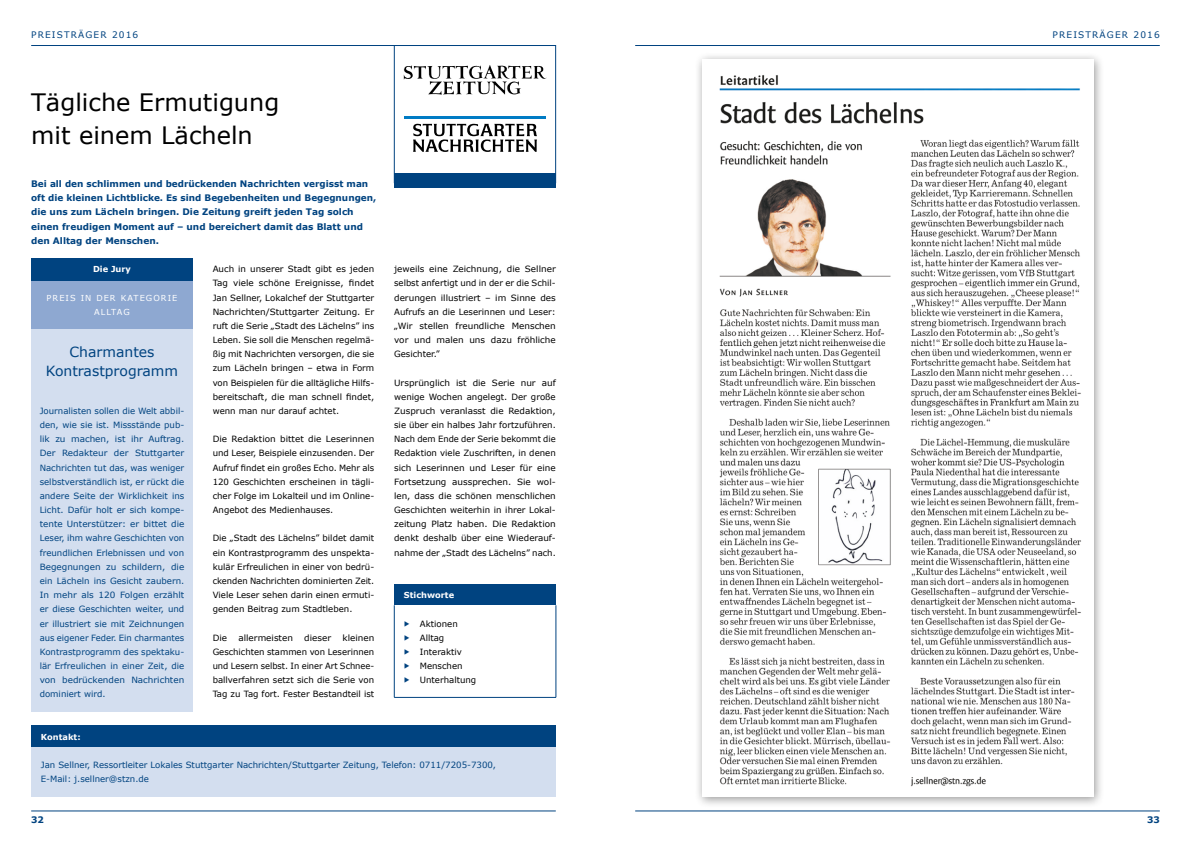
<style>
.page{position:relative;width:1191px;height:842px;background:#fff}
.page>*{position:absolute;margin:0;border:0;box-sizing:border-box;transform-origin:0 0}
.t1{font:24px/33px "Verdana";color:#000}
.t2{font:14px/19px "Verdana";color:#004380;text-align:center}
.t3{font:700 9px/14.2px "Verdana";color:#004380}
.t4{font:9px "Verdana";letter-spacing:.125em;color:#004380}
.t5{font:8.6px/14.2px "Verdana";color:#000;text-align:justify}
.t6{font:8.6px/14.2px "Verdana";color:#004380}
.t7{font:700 8.2px "Verdana";color:#fff}
.t8{font:8.2px/14.2px "Verdana";letter-spacing:.125em;color:#fff}
</style>
<div class="page">
<hr style="left:31px;top:45px;width:525px;height:1px;background:#004380">
<hr style="left:635px;top:45px;width:524px;height:1px;background:#004380">
<hr style="left:31px;top:811px;width:525px;height:1px;background:#004380">
<hr style="left:635px;top:811px;width:524px;height:1px;background:#004380">
<div style="left:31px;top:726px;width:524px;height:21px;background:#004380"></div>
<div style="left:31px;top:747px;width:524px;height:50px;background:#d3deef"></div>
<div style="left:31px;top:275px;width:162px;height:436px;background:#d3deef"></div>
<div style="left:31px;top:275px;width:162px;height:54px;background:#8ea8d1"></div>
<div style="left:31px;top:258px;width:162px;height:22px;background:#004380"></div>
<div style="left:694px;top:52px;width:410px;height:756px;background:#000;opacity:.4"></div>
<div style="left:702px;top:60px;width:391px;height:737px;background:#fff"></div>
<img style="left:719px;top:75px;width:362px;height:712px">
<div style="left:394px;top:584px;width:162px;height:21px;background:#004380"></div>
<hr style="left:394px;top:605px;width:1px;height:92px;background:#004380">
<hr style="left:556px;top:605px;width:1px;height:92px;background:#004380">
<hr style="left:394px;top:697px;width:162px;height:1px;background:#004380">
<div style="left:394px;top:173px;width:162px;height:14px;background:#004380"></div>
<svg style="left:403px;top:65px;width:143px;height:30px"></svg>
<div style="left:394px;top:45px;width:162px;height:138px;border:1px solid #004380"></div>
<svg style="left:413px;top:124px;width:124px;height:28px"></svg>
<hr style="left:404px;top:116px;width:142px;height:2px;background:#007bc4">
<p class="t4" style="left:31px;top:29px;width:109px">Preisträger 2016</p>
<p class="t4" style="left:1052px;top:29px;width:109px">Preisträger 2016</p>
<h1 class="t1" style="left:31px;top:85px;width:250px">Tägliche Ermutigung mit einem Lächeln</h1>
<p class="t3" style="left:31px;top:176px;width:347px">Bei all den schlimmen und bedrückenden Nachrichten vergisst man oft die kleinen Lichtblicke. Es sind Begebenheiten und Begegnungen, die uns zum Lächeln bringen. Die Zeitung greift jeden Tag solch einen freudigen Moment auf – und bereichert damit das Blatt und den Alltag der Menschen.</p>
<p class="t5" style="left:213px;top:262px;width:163px">Auch in unserer Stadt gibt es jeden Tag viele schöne Ereignisse, findet Jan Sellner, Lokalchef der Stuttgarter Nachrichten/Stuttgarter Zeitung. Er ruft die Serie „Stadt des Lächelns” ins Leben. Sie soll die Menschen regelmä&shy;ßig mit Nachrichten versorgen, die sie zum Lächeln bringen – etwa in Form von Beispielen für die alltägliche Hilfs&shy;bereitschaft, die man schnell findet, wenn man nur darauf achtet.</p>
<p class="t5" style="left:213px;top:432px;width:163px">Die Redaktion bittet die Leserinnen und Leser, Beispiele einzusenden. Der Aufruf findet ein großes Echo. Mehr als 120 Geschichten erscheinen in tägli&shy;cher Folge im Lokalteil und im Online-Angebot des Medienhauses.</p>
<p class="t5" style="left:213px;top:531px;width:163px">Die „Stadt des Lächelns” bildet damit ein Kontrastprogramm des unspekta&shy;kulär Erfreulichen in einer von bedrü&shy;ckenden Nachrichten dominierten Zeit.<br>Viele Leser sehen darin einen ermuti&shy;genden Beitrag zum Stadtleben.</p>
<p class="t5" style="left:213px;top:630px;width:16px">Die</p>
<p class="t5" style="left:238px;top:630px;width:56px">allermeisten</p>
<p class="t5" style="left:304px;top:630px;width:28px">dieser</p>
<p class="t7" style="left:93px;top:264px;width:39px">Die Jury</p>
<p class="t8" style="left:94px;top:290px;width:85px;text-indent:-47px">Preis in der Kategorie<br>All</p>
<p class="t8" style="left:111px;top:304px;width:19px">tag</p>
<h2 class="t2" style="left:46px;top:342px;width:134px">Charmantes<br>Kontrastprogramm</h2>
<p class="t6" style="left:40px;top:403px;width:146px;text-align:justify">Journalisten sollen die Welt abbil&shy;den, wie sie ist. M issstände pub&shy;lik zu machen, ist ihr Auftrag.<br>Der Redakteur der Stuttgarter Nachrichten tut das, was weniger selbstverständlich ist, er rückt die andere Seite der Wirklichkeit ins Licht. Dafür holt er sich kompe&shy;tente U nterstützer: er bittet die Leser, ihm wahre Geschichten von freundlichen Erlebnissen und von Begegnungen zu schildern, die ein Lächeln ins Gesicht zaubern.<br>In mehr als 120 Folgen erzählt er diese Geschichten weiter, und er illustriert sie mit Zeichnungen aus eigener Feder. Ein charmantes Kontrastprogramm des spektaku&shy;lär Erfreulichen in einer Zeit, die von bedrückenden Nachrichten dominiert wird.</p>
<p class="t5" style="left:213px;top:630px;width:163px;text-indent:130px">kleinen Geschichten stammen von Leserinnen und Lesern selbst. In einer Art Schnee&shy;ballverfahren setzt sich die Serie von Tag zu Tag fort. Fester Bestandteil ist</p>
<p class="t5" style="left:394px;top:262px;width:163px">jeweils eine Zeichnung, die Sellner selbst anfertigt und in der er die Schil&shy;derungen illustriert – im Sinne des Aufrufs an die Leserinnen und Leser: „Wir stellen freundliche Menschen vor und malen uns dazu fröhliche Gesichter.”</p>
<p class="t5" style="left:394px;top:375px;width:163px">U rsprünglich ist die Serie nur auf wenige Wochen angelegt. Der große Zuspruch veranlasst die Redaktion, sie über ein halbes Jahr fortzuführen.<br>Nach dem Ende der Serie bekommt die Redaktion viele Zuschriften, in denen sich Leserinnen und Leser für eine Fortsetzung aussprechen. Sie wol&shy;len, dass die schönen menschlichen Geschichten weiterhin in ihrer Lokal&shy;zeitung Platz haben. Die Redaktion denkt deshalb über eine Wiederauf&shy;nahme der „Stadt des Lächelns” nach.</p>
<p class="t7" style="left:404px;top:590px;width:52px">Stichworte</p>
<p class="t5" style="left:420px;top:616px;width:58px;text-align:left">Aktionen<br>Alltag<br>Interaktiv<br>Menschen<br>U nterhaltung</p>
<p class="t7" style="left:41px;top:732px;width:41px">Kontakt:</p>
<p class="t6" style="left:41px;top:758px;width:457px">Jan Sellner, Ressortleiter Lokales Stuttgarter Nachrichten/Stuttgarter Zeitung, Telefon: 0711/7205-7300,<br>E-Mail: j.sellner@stzn.de</p>
<p class="t3" style="left:31px;top:813px;width:14px">32</p>
<p class="t3" style="left:1147px;top:813px;width:14px">33</p>
</div>
